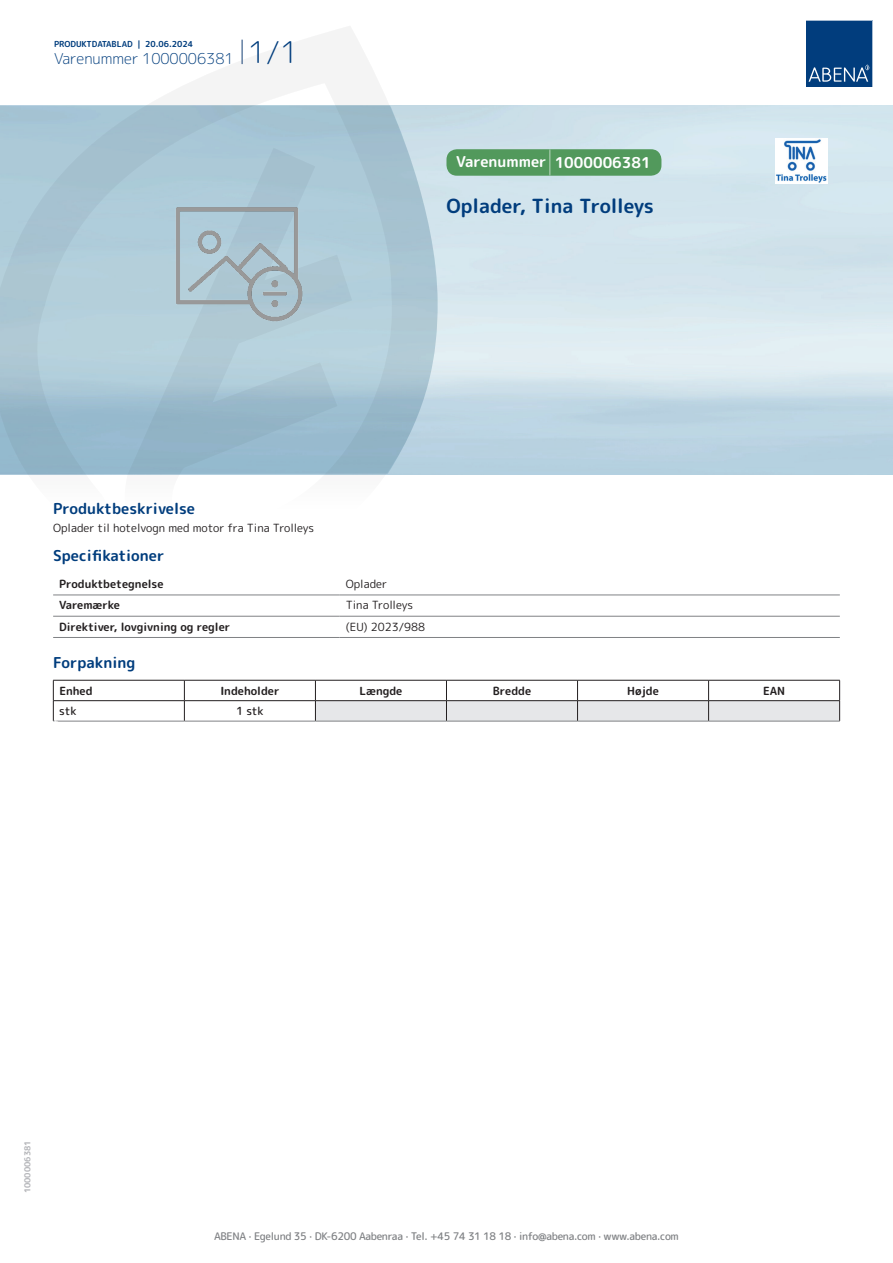
<style>
.page{position:relative;width:893px;height:1263px;background:#fff}
.page>*{position:absolute;margin:0;border:0;box-sizing:border-box;transform-origin:0 0}
.t1{font:700 19.5px "Rounded Mplus 1 c";color:#013d7d}
.t2{font:700 15px "Rounded Mplus 1 c";color:#013d7d}
.t3{font:300 15px "Rounded Mplus 1 c";color:#013d7d}
.t4{font:700 15px "Rounded Mplus 1 c";color:#fff}
.t5{font:700 11.25px "Rounded Mplus 1 c";color:#231f20}
.t6{font:11.25px "Rounded Mplus 1 c";color:#231f20}
.t7{font:500 11.25px "Rounded Mplus 1 c";letter-spacing:-.01em;color:#231f20}
.t8{font:500 10.5px "Rounded Mplus 1 c";letter-spacing:-.03em;color:#808285}
.t9{font:700 10.5px "Rounded Mplus 1 c";color:#fff}
.t10{font:700 8.25px "Rounded Mplus 1 c";color:#013d7d}
.t11{font:700 8.25px "Rounded Mplus 1 c";color:#b2b3b7}
.s1{font-size:30px}
.s2{font-size:25.5px}
</style>
<div class="page">
<svg style="left:0;top:26px;width:439px;height:569px"></svg>
<svg style="left:0;top:106px;width:438px;height:368px;background:#a4c2d1"></svg>
<svg style="left:242px;top:40px;width:1px;height:24px"></svg>
<svg style="left:806px;top:20px;width:67px;height:67px;background:#144b86"></svg>
<img style="left:101px;top:127px;width:276px;height:275px">
<hr style="left:53px;top:595px;width:287px;height:1px;background:#808285">
<hr style="left:340px;top:595px;width:500px;height:1px;background:#808285">
<hr style="left:53px;top:616px;width:287px;height:1px;background:#808285">
<hr style="left:340px;top:616px;width:500px;height:1px;background:#808285">
<hr style="left:53px;top:637px;width:287px;height:1px;background:#808285">
<hr style="left:340px;top:637px;width:500px;height:1px;background:#808285">
<hr style="left:53px;top:680px;width:131px;height:1px;background:#231f20">
<hr style="left:184px;top:680px;width:131px;height:1px;background:#231f20">
<hr style="left:53px;top:700px;width:131px;height:1px;background:#231f20">
<svg style="left:53px;top:680px;width:1px;height:41px"></svg>
<hr style="left:184px;top:700px;width:131px;height:1px;background:#231f20">
<svg style="left:184px;top:680px;width:1px;height:41px"></svg>
<svg style="left:315px;top:680px;width:525px;height:41px"></svg>
<hr style="left:53px;top:721px;width:131px;height:1px;background:#808285">
<hr style="left:184px;top:721px;width:131px;height:1px;background:#808285">
<hr style="left:315px;top:721px;width:131px;height:1px;background:#808285">
<hr style="left:446px;top:721px;width:131px;height:1px;background:#808285">
<hr style="left:577px;top:721px;width:132px;height:1px;background:#808285">
<hr style="left:709px;top:721px;width:131px;height:1px;background:#808285">
<div style="left:446px;top:149px;width:215px;height:27px;background:#52995c;border-radius:10px"></div>
<img style="left:775px;top:138px;width:52px;height:46px">
<p class="t10" style="left:54px;top:38px;width:141px">PRODUKTDATABLAD | 20.06.2024</p>
<h2 class="t3" style="left:54px;top:48px;width:246px">Varenummer 1000006381 <span class="s1">1/1</span></h2>
<h2 class="t4" style="left:456px;top:152px;width:196px">Varenummer <span class="s2">|</span> 1000006381</h2>
<h1 class="t1" style="left:446px;top:192px;width:209px">Oplader, Tina Trolleys</h1>
<h2 class="t2" style="left:53px;top:498px;width:143px">Produktbeskrivelse</h2>
<p class="t6" style="left:53px;top:520px;width:262px">Oplader til hotelvogn med motor fra Tina Trolleys</p>
<h2 class="t2" style="left:53px;top:545px;width:113px">Specifikationer</h2>
<p class="t5" style="left:59px;top:576px;width:106px">Produktbetegnelse</p>
<p class="t6" style="left:346px;top:576px;width:43px">Oplader</p>
<p class="t5" style="left:59px;top:597px;width:62px">Varemærke</p>
<p class="t6" style="left:346px;top:597px;width:69px">Tina Trolleys</p>
<p class="t5" style="left:59px;top:618px;width:173px">Direktiver, lovgivning og regler</p>
<p class="t6" style="left:346px;top:618px;width:81px">(EU) 2023/988</p>
<h2 class="t2" style="left:53px;top:651px;width:84px">Forpakning</h2>
<p class="t5" style="left:59px;top:682px;width:35px">Enhed</p>
<p class="t5" style="left:220px;top:682px;width:61px">Indeholder</p>
<p class="t5" style="left:359px;top:682px;width:44px">Længde</p>
<p class="t5" style="left:493px;top:682px;width:40px">Bredde</p>
<p class="t5" style="left:627px;top:682px;width:33px">Højde</p>
<p class="t5" style="left:763px;top:682px;width:24px">EAN</p>
<p class="t7" style="left:59px;top:703px;width:19px">stk</p>
<p class="t7" style="left:236px;top:703px;width:29px">1 stk</p>
<p class="t9" style="left:53px;top:716px;width:7px">*</p>
<p class="t11" style="left:22px;top:1193px;width:54px;rotate:-90deg">1000006381</p>
<p class="t8" style="left:214px;top:1229px;width:466px">ABENA · Egelund 35 · DK-6200 Aabenraa · Tel. +45 74 31 18 18 · info@abena.com · www.abena.com</p>
</div>
